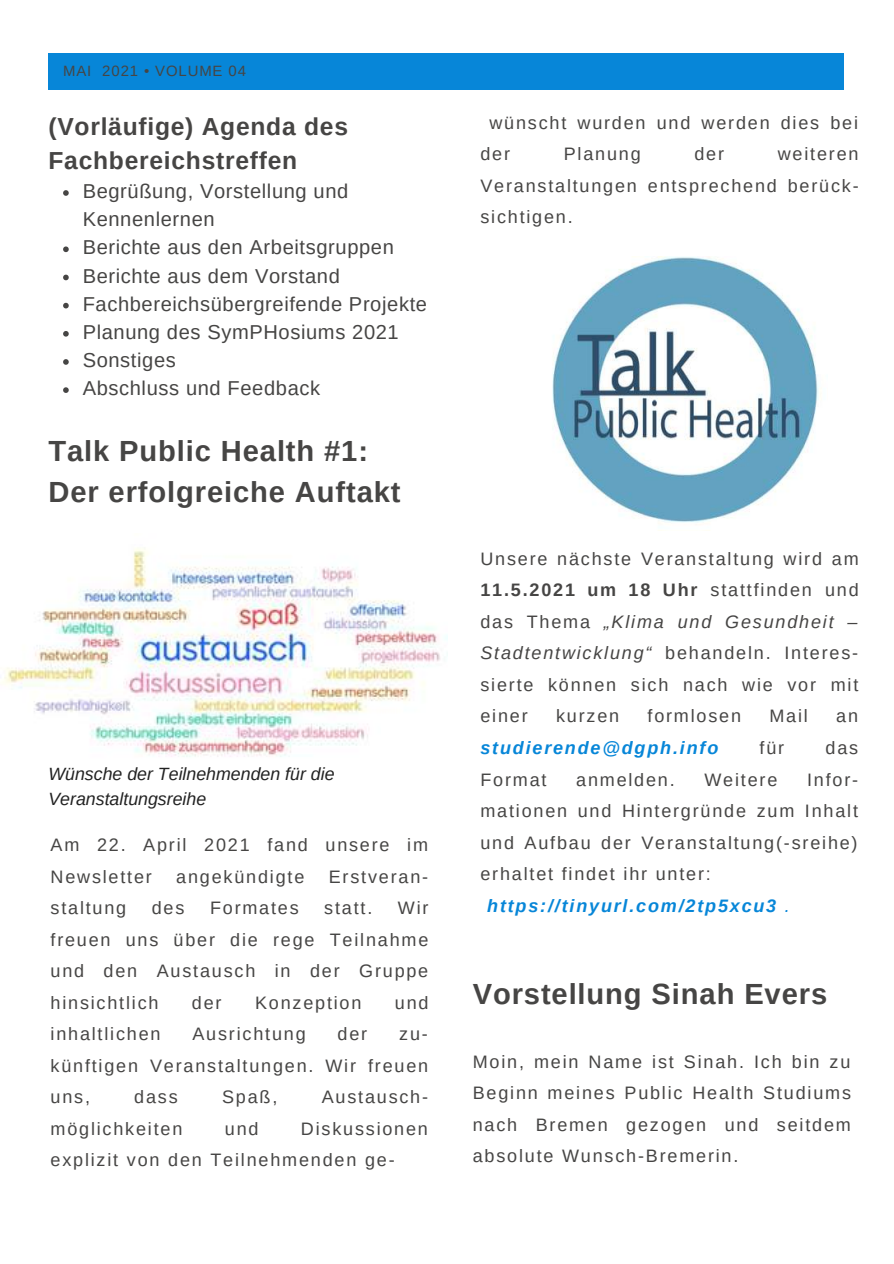
<style>
.page{position:relative;width:894px;height:1264px;background:#fff}
.page>*{position:absolute;margin:0;border:0;box-sizing:border-box;transform-origin:0 0}
.t1{font:700 29.1px/40.7px "Arimo";letter-spacing:.03em;color:#464544}
.t2{font:700 24.6px/33.8px "Arimo";letter-spacing:.03em;color:#464544}
.t3{font:20.1px/28.2px "Arimo";letter-spacing:.03em;color:#464544}
.t4{font:18px/31.5px "Arimo";letter-spacing:.1em;color:#464544;text-align:justify}
.t5{font:italic 700 18px "Arimo";letter-spacing:.1em;color:#0786d8}
.t6{font:italic 17.7px/24.8px "Arimo";color:#222}
.t7{font:14.85px "Arimo";letter-spacing:.06em;color:#464544}
.s1{font-weight:700}
.s2{font-style:italic}
.s3{font-weight:400}
</style>
<div class="page">
<div style="left:48px;top:53px;width:795px;height:36px;background:#0786d8"></div>
<img style="left:552px;top:257px;width:267px;height:266px">
<svg style="left:63px;top:190px;width:6px;height:6px"></svg>
<svg style="left:63px;top:246px;width:6px;height:6px"></svg>
<svg style="left:63px;top:275px;width:6px;height:5px"></svg>
<svg style="left:63px;top:303px;width:6px;height:5px"></svg>
<svg style="left:63px;top:331px;width:6px;height:5px"></svg>
<svg style="left:63px;top:359px;width:6px;height:6px"></svg>
<svg style="left:63px;top:387px;width:6px;height:6px"></svg>
<img style="left:2px;top:548px;width:445px;height:209px">
<p class="t7" style="left:63px;top:63px;width:184px">MAI 2021 • VOLUME 04</p>
<h2 class="t2" style="left:48px;top:109px;width:301px">(Vorläufige) Agenda des<br>Fachbereichstreffen</h2>
<p class="t3" style="left:83px;top:177px;width:346px">Begrüßung, Vorstellung und<br>Kennenlernen<br>Berichte aus den Arbeitsgruppen<br>Berichte aus dem Vorstand<br>Fachbereichsübergreifende Projekte<br>Planung des SymPHosiums 2021<br>Sonstiges<br>Abschluss und Feedback</p>
<h1 class="t1" style="left:48px;top:430px;width:353px">Talk Public Health #1:<br>Der erfolgreiche Auftakt</h1>
<p class="t6" style="left:48px;top:761px;width:287px">Wünsche der Teilnehmenden für die<br>Veranstaltungsreihe</p>
<p class="t4" style="left:50px;top:829px;width:379px">Am 22. April 2021 fand unsere im<br>Newsletter</p>
<p class="t4" style="left:176px;top:860px;width:130px">angekündigte</p>
<p class="t4" style="left:329px;top:860px;width:101px">Erstveran-</p>
<p class="t4" style="left:50px;top:892px;width:379px;text-indent:347px">Wir freuen uns über die rege Teilnahme und den Austausch in der Gruppe hinsichtlich</p>
<p class="t4" style="left:50px;top:892px;width:77px">staltung</p>
<p class="t4" style="left:152px;top:892px;width:34px">des</p>
<p class="t4" style="left:210px;top:892px;width:90px">Formates</p>
<p class="t4" style="left:324px;top:892px;width:50px">statt.</p>
<p class="t4" style="left:192px;top:986px;width:31px">der</p>
<p class="t4" style="left:255px;top:986px;width:108px">Konzeption</p>
<p class="t4" style="left:395px;top:986px;width:35px">und</p>
<p class="t4" style="left:50px;top:1018px;width:111px">inhaltlichen</p>
<p class="t4" style="left:192px;top:1018px;width:115px">Ausrichtung</p>
<p class="t4" style="left:337px;top:1018px;width:31px">der</p>
<p class="t4" style="left:50px;top:1018px;width:379px;text-indent:348px">zu&shy;künftigen Veranstaltungen. Wir freuen uns,</p>
<p class="t4" style="left:134px;top:1081px;width:45px">dass</p>
<p class="t4" style="left:222px;top:1081px;width:57px">Spaß,</p>
<p class="t4" style="left:321px;top:1081px;width:108px">Austausch-</p>
<p class="t4" style="left:50px;top:1112px;width:133px">möglichkeiten</p>
<p class="t4" style="left:225px;top:1112px;width:35px">und</p>
<p class="t4" style="left:50px;top:1112px;width:379px;text-indent:250px">Diskussionen explizit von den Teilnehmenden ge-</p>
<p class="t4" style="left:480px;top:107px;width:379px;text-indent:9px">wünscht wurden und werden dies bei der</p>
<p class="t4" style="left:480px;top:138px;width:380px;text-indent:297px">weiteren Veranstaltungen entsprechend berück&shy;sichtigen.</p>
<p class="t4" style="left:563px;top:138px;width:78px">Planung</p>
<p class="t4" style="left:694px;top:138px;width:31px">der</p>
<p class="t4" style="left:480px;top:542px;width:379px">Unsere nächste Veranstaltung wird am <span class="s1">11.5.2021 um 18 Uhr</span> stattfinden und das Thema <span class="s2">„Klima und Gesundheit – Stadtentwicklung“</span> behandeln. Interes&shy;sierte können sich nach wie vor mit einer</p>
<p class="t4" style="left:556px;top:700px;width:65px">kurzen</p>
<p class="t4" style="left:647px;top:700px;width:95px">formlosen</p>
<p class="t4" style="left:769px;top:700px;width:40px">Mail</p>
<p class="t4" style="left:836px;top:700px;width:23px">an</p>
<p class="t5" style="left:480px;top:737px;width:239px">studierende@dgph.info</p>
<p class="t4" style="left:759px;top:732px;width:26px">für</p>
<p class="t4" style="left:825px;top:732px;width:34px">das</p>
<p class="t4" style="left:480px;top:763px;width:68px">Format</p>
<p class="t4" style="left:576px;top:763px;width:100px">anmelden.</p>
<p class="t4" style="left:704px;top:763px;width:74px">Weitere</p>
<p class="t4" style="left:806px;top:763px;width:53px">Infor-</p>
<p class="t4" style="left:480px;top:795px;width:379px">mationen und Hintergründe zum Inhalt</p>
<p class="t4" style="left:480px;top:826px;width:378px">und Aufbau der Veranstaltung(-sreihe)</p>
<p class="t4" style="left:480px;top:858px;width:232px">erhaltet findet ihr unter:</p>
<p class="t5" style="left:487px;top:895px;width:304px">https://tinyurl.com/2tp5xcu3 <span class="s3">.</span></p>
<h1 class="t1" style="left:472px;top:973px;width:356px">Vorstellung Sinah Evers</h1>
<p class="t4" style="left:472px;top:1045px;width:379px">Moin, mein Name ist Sinah. Ich bin zu Beginn meines Public Health Studiums nach Bremen gezogen und seitdem absolute Wunsch-Bremerin.</p>
</div>
